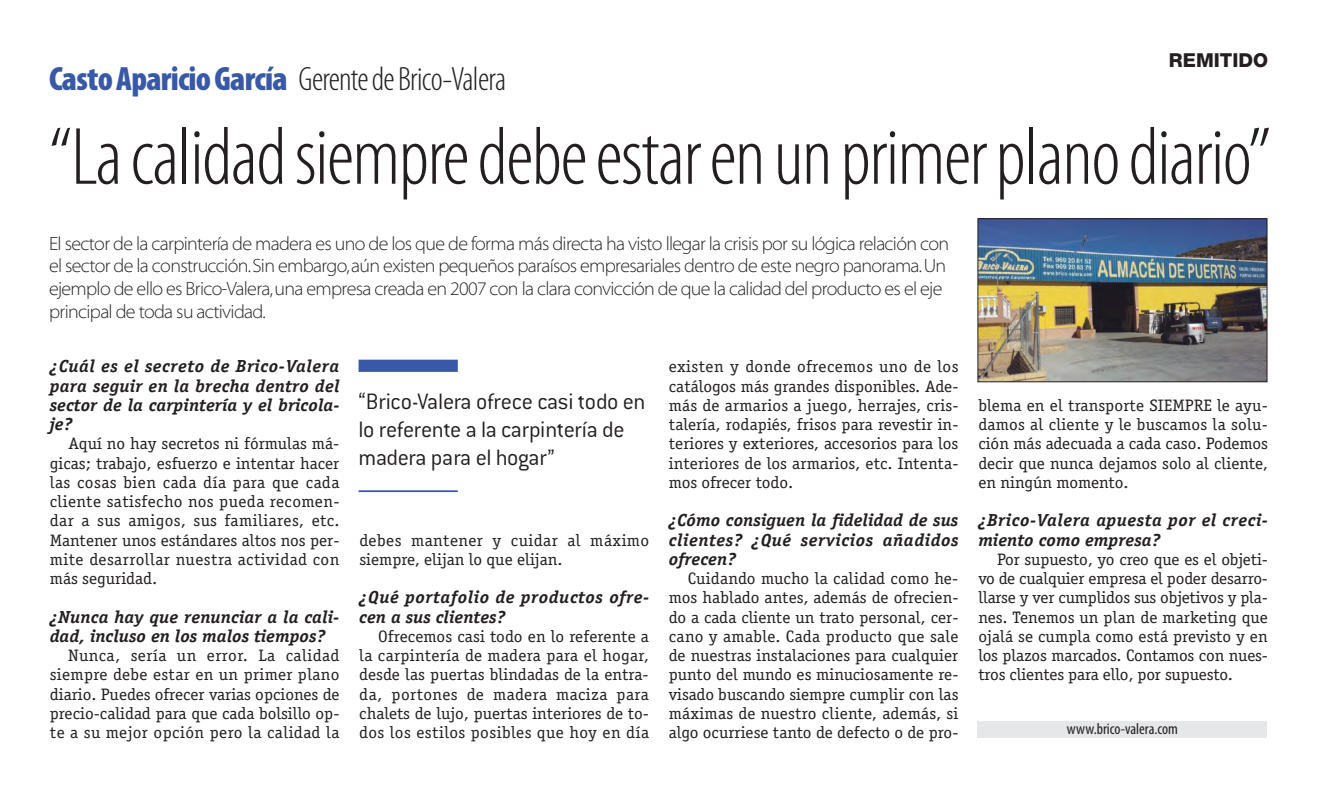
<style>
.page{position:relative;width:1320px;height:798px;background:#fff}
.page>*{position:absolute;margin:0;border:0;box-sizing:border-box;transform-origin:0 0}
.t1{font:300 condensed 82.08px "Myriad Pro";letter-spacing:-.02em;color:#231f20}
.t2{font:300 condensed 33.77px "Myriad Pro";letter-spacing:-.02em;color:#231f20}
.t3{font:300 24.5px/27.7px "Conduit ITC";letter-spacing:-.015em;color:#231f20}
.t4{font:19.25px/22.8px "Myriad MM 215 wt 700 wd";letter-spacing:-.035em;color:#231f20;scale:.94 1}
.t5{font:800 19.25px "Helvetica Neue";color:#231f20}
.t6{font:italic 700 17.5px/19.2px "Officina Serif";letter-spacing:.005em;color:#231f20;text-align:justify;scale:1.05 1}
.t7{font:italic 700 17.5px/19.2px "Officina Serif";letter-spacing:.025em;color:#231f20;scale:1.05 1}
.t8{font:16.62px/19.2px "Officina Serif";color:#231f20;text-align:justify;scale:1.05 1}
.t9{font:condensed 15.75px "Myriad Pro";color:#231f20}
.s1{font-weight:900;color:#3859a7}
</style>
<div class="page">
<div style="left:977px;top:721px;width:290px;height:17px;background:#e6e7e9"></div>
<div style="left:358px;top:360px;width:100px;height:12px;background:#3859a7"></div>
<hr style="left:358px;top:490px;width:100px;height:2px;background:#3859a7">
<img style="left:979px;top:220px;width:286px;height:160px">
<div style="left:977px;top:218px;width:290px;height:164px;border:1px solid #231f20"></div>
<h2 class="t2" style="left:49px;top:61px;width:459px"><span class="s1">Casto Aparicio García</span> Gerente de Brico-Valera</h2>
<p class="t5" style="left:1168px;top:49px;width:101px">REMITIDO</p>
<h1 class="t1" style="left:49px;top:113px;width:1224px">“La calidad siempre debe estar en un primer plano diario”</h1>
<p class="t4" style="left:49px;top:233px;width:959px">El sector de la carpintería de madera es uno de los que de forma más directa ha visto llegar la crisis por su lógica relación con el sector de la construcción. Sin embargo, aún existen pequeños paraísos empresariales dentro de este negro panorama. Un ejemplo de ello es Brico-Valera, una empresa creada en 2007 con la clara convicción de que la calidad del producto es el eje principal de toda su actividad.</p>
<p class="t6" style="left:50px;top:357px;width:277px">¿Cuál es el secreto de Brico-Valera para seguir en la brecha dentro del sector de la carpintería y el bricola&shy;je?</p>
<p class="t8" style="left:50px;top:434px;width:277px;text-indent:19px">Aquí no hay secretos ni fórmulas má&shy;gicas; trabajo, esfuerzo e intentar hacer las cosas bien cada día para que cada cliente satisfecho nos pueda recomen&shy;dar a sus amigos, sus familiares, etc.<br>Mantener unos estándares altos nos per&shy;mite desarrollar nuestra actividad con más seguridad.</p>
<p class="t6" style="left:50px;top:607px;width:277px">¿Nunca hay que renunciar a la cali&shy;dad, incluso en los malos tiempos?</p>
<p class="t8" style="left:50px;top:646px;width:277px;text-indent:19px">Nunca, sería un error. La calidad siempre debe estar en un primer plano diario. Puedes ofrecer varias opciones de precio-calidad para que cada bolsillo op&shy;te a su mejor opción pero la calidad la</p>
<h3 class="t3" style="left:358px;top:388px;width:288px">“Brico-Valera ofrece casi todo en lo referente a la carpintería de madera para el hogar”</h3>
<p class="t8" style="left:359px;top:530px;width:277px">debes mantener y cuidar al máximo siempre, elijan lo que elijan.</p>
<p class="t7" style="left:359px;top:588px;width:277px">¿Qué portafolio de productos ofre&shy;cen a sus clientes?</p>
<p class="t8" style="left:359px;top:627px;width:277px;text-indent:19px">Ofrecemos casi todo en lo referente a la carpintería de madera para el hogar, desde las puertas blindadas de la entra&shy;da, portones de madera maciza para chalets de lujo, puertas interiores de to&shy;dos los estilos posibles que hoy en día</p>
<p class="t8" style="left:669px;top:357px;width:277px">existen y donde ofrecemos uno de los catálogos más grandes disponibles. Ade&shy;más de armarios a juego, herrajes, cris&shy;talería, rodapiés, frisos para revestir in&shy;teriores y exteriores, accesorios para los interiores de los armarios, etc. Intenta&shy;mos ofrecer todo.</p>
<p class="t6" style="left:669px;top:511px;width:277px">¿Cómo consiguen la fidelidad de sus clientes? ¿Qué servicios añadidos ofrecen?</p>
<p class="t8" style="left:669px;top:569px;width:277px;text-indent:19px">Cuidando mucho la calidad como he&shy;mos hablado antes, además de ofrecien&shy;do a cada cliente un trato personal, cer&shy;cano y amable. Cada producto que sale de nuestras instalaciones para cualquier punto del mundo es minuciosamente re&shy;visado buscando siempre cumplir con las máximas de nuestro cliente, además, si algo ocurriese tanto de defecto o de pro-</p>
<p class="t8" style="left:978px;top:396px;width:277px">blema en el transporte SIEMPRE le ayu&shy;damos al cliente y le buscamos la solu&shy;ción más adecuada a cada caso. Podemos decir que nunca dejamos solo al cliente, en ningún momento.</p>
<p class="t7" style="left:978px;top:511px;width:277px">¿Brico-Valera apuesta por el creci&shy;miento como empresa?</p>
<p class="t8" style="left:978px;top:550px;width:277px;text-indent:19px">Por supuesto, yo creo que es el objeti&shy;vo de cualquier empresa el poder desarro&shy;llarse y ver cumplidos sus objetivos y pla&shy;nes. Tenemos un plan de marketing que ojalá se cumpla como está previsto y en los plazos marcados. Contamos con nues&shy;tros clientes para ello, por supuesto.</p>
<p class="t9" style="left:1067px;top:719px;width:112px">www.brico-valera.com</p>
</div>
